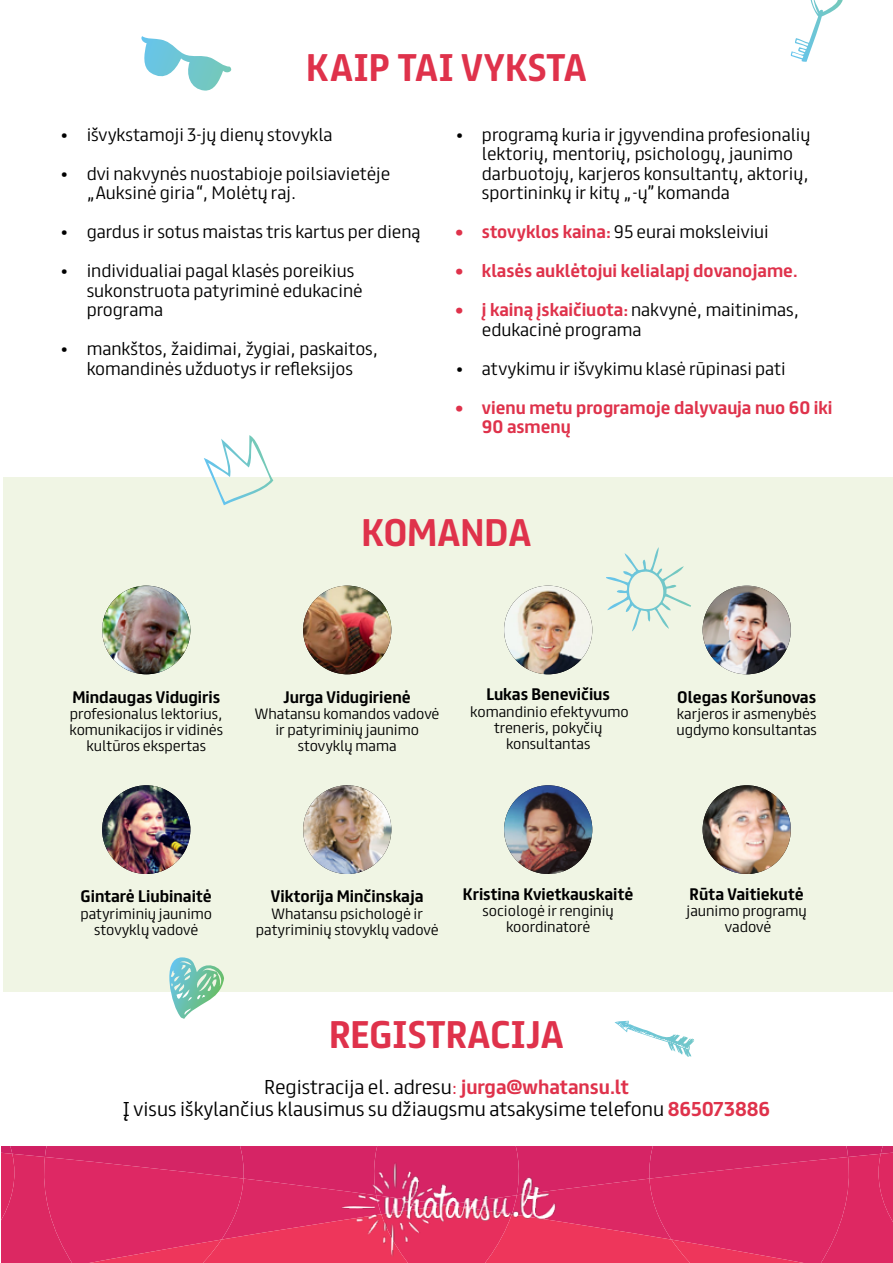
<style>
.page{position:relative;width:893px;height:1263px;background:#fff}
.page>*{position:absolute;margin:0;border:0;box-sizing:border-box;transform-origin:0 0}
.t1{font:700 34.5px "FS Truman Web";color:#df324b}
.t2{font:300 18px/21.6px "FS Truman Web";color:#000;text-align:center}
.t3{font:300 16.2px/19.5px "FS Truman Web";color:#000}
.t4{font:700 16.2px/19.5px "FS Truman Web";color:#df324b}
.t5{font:700 15px "FS Truman Web";color:#000}
.t6{font:300 13.5px/16.2px "FS Truman Web";color:#000;text-align:center}
.s1{font-weight:700;color:#df324b}
.s2{color:#df324b}
</style>
<div class="page">
<div style="left:3px;top:477px;width:890px;height:515px;background:#f0f5e4"></div>
<svg style="left:1px;top:1147px;width:892px;height:116px;background:#de2a63"></svg>
<img style="left:703px;top:586px;width:88px;height:88px;border-radius:44px">
<img style="left:703px;top:785px;width:88px;height:89px;border-radius:44px">
<img style="left:504px;top:586px;width:88px;height:88px;border-radius:44px">
<img style="left:504px;top:785px;width:88px;height:89px;border-radius:44px">
<img style="left:303px;top:586px;width:88px;height:88px;border-radius:44px">
<img style="left:303px;top:785px;width:88px;height:89px;border-radius:44px">
<img style="left:102px;top:586px;width:88px;height:88px;border-radius:44px">
<img style="left:102px;top:785px;width:88px;height:89px;border-radius:44px">
<img style="left:338px;top:1146px;width:222px;height:117px">
<svg style="left:606px;top:547px;width:85px;height:84px"></svg>
<svg style="left:614px;top:1021px;width:80px;height:36px"></svg>
<svg style="left:169px;top:957px;width:55px;height:62px"></svg>
<svg style="left:141px;top:36px;width:91px;height:55px"></svg>
<svg style="left:790px;top:0;width:53px;height:62px"></svg>
<svg style="left:204px;top:435px;width:69px;height:70px"></svg>
<h1 class="t1" style="left:306px;top:37px;width:282px">KAIP TAI VYKSTA</h1>
<p class="t3" style="left:60px;top:123px;width:274px">• išvykstamoji 3-jų dienų stovykla</p>
<p class="t3" style="left:87px;top:162px;width:305px;text-indent:-27px">• dvi nakvynės nuostabioje poilsiavietėje „Auksinė giria“, Molėtų raj.</p>
<p class="t3" style="left:60px;top:221px;width:362px">• gardus ir sotus maistas tris kartus per dieną</p>
<p class="t3" style="left:87px;top:260px;width:277px;text-indent:-27px">• individualiai pagal klasės poreikius sukonstruota patyriminė edukacinė programa</p>
<p class="t3" style="left:60px;top:338px;width:320px;text-align:center">• mankštos, žaidimai, žygiai, paskaitos, komandinės užduotys ir refleksijos</p>
<p class="t3" style="left:482px;top:123px;width:330px;text-indent:-27px">• programą kuria ir įgyvendina profesionalių lektorių, mentorių, psichologų, jaunimo darbuotojų, karjeros konsultantų, aktorių, sportininkų ir kitų „-ų” komanda</p>
<p class="t3" style="left:455px;top:221px;width:315px"><span class="s1">• stovyklos kaina:</span> 95 eurai moksleiviui</p>
<p class="t4" style="left:455px;top:260px;width:344px">• klasės auklėtojui kelialapį dovanojame.</p>
<p class="t3" style="left:482px;top:299px;width:319px;text-indent:-27px"><span class="s1">• į kainą įskaičiuota:</span> nakvynė, maitinimas, edukacinė programa</p>
<p class="t3" style="left:455px;top:357px;width:332px">• atvykimu ir išvykimu klasė rūpinasi pati</p>
<p class="t4" style="left:482px;top:396px;width:352px;text-indent:-27px">• vienu metu programoje dalyvauja nuo 60 iki<br>90 asmenų</p>
<h1 class="t1" style="left:362px;top:502px;width:171px">KOMANDA</h1>
<p class="t5" style="left:72px;top:684px;width:149px">Mindaugas Vidugiris</p>
<p class="t6" style="left:70px;top:704px;width:155px">profesionalus lektorius, komunikacijos ir vidinės kultūros ekspertas</p>
<p class="t5" style="left:284px;top:684px;width:129px">Jurga Vidugirienė</p>
<p class="t6" style="left:255px;top:704px;width:186px">Whatansu komandos vadovė ir patyriminių jaunimo stovyklų mama</p>
<p class="t5" style="left:486px;top:681px;width:125px">Lukas Benevičius</p>
<p class="t6" style="left:470px;top:702px;width:160px">komandinio efektyvumo treneris, pokyčių konsultantas</p>
<p class="t5" style="left:677px;top:684px;width:140px">Olegas Koršunovas</p>
<p class="t6" style="left:677px;top:704px;width:142px;text-align:left">karjeros ir asmenybės ugdymo konsultantas</p>
<p class="t5" style="left:81px;top:883px;width:133px">Gintarė Liubinaitė</p>
<p class="t6" style="left:80px;top:904px;width:133px">patyriminių jaunimo stovyklų vadovė</p>
<p class="t5" style="left:271px;top:883px;width:154px">Viktorija Minčinskaja</p>
<p class="t6" style="left:256px;top:904px;width:184px">Whatansu psichologė ir patyriminių stovyklų vadovė</p>
<p class="t5" style="left:463px;top:881px;width:172px">Kristina Kvietkauskaitė</p>
<p class="t6" style="left:483px;top:902px;width:133px">sociologė ir renginių koordinatorė</p>
<h1 class="t1" style="left:329px;top:1004px;width:236px">REGISTRACIJA</h1>
<p class="t5" style="left:690px;top:881px;width:116px">Rūta Vaitiekutė</p>
<p class="t6" style="left:687px;top:902px;width:122px">jaunimo programų vadovė</p>
<p class="t2" style="left:123px;top:1075px;width:649px">Registracija el. adresu<span class="s2">:</span> <span class="s1">jurga@whatansu.lt<br></span>Į visus iškylančius klausimus su džiaugsmu atsakysime telefonu <span class="s1">865073886</span></p>
</div>
